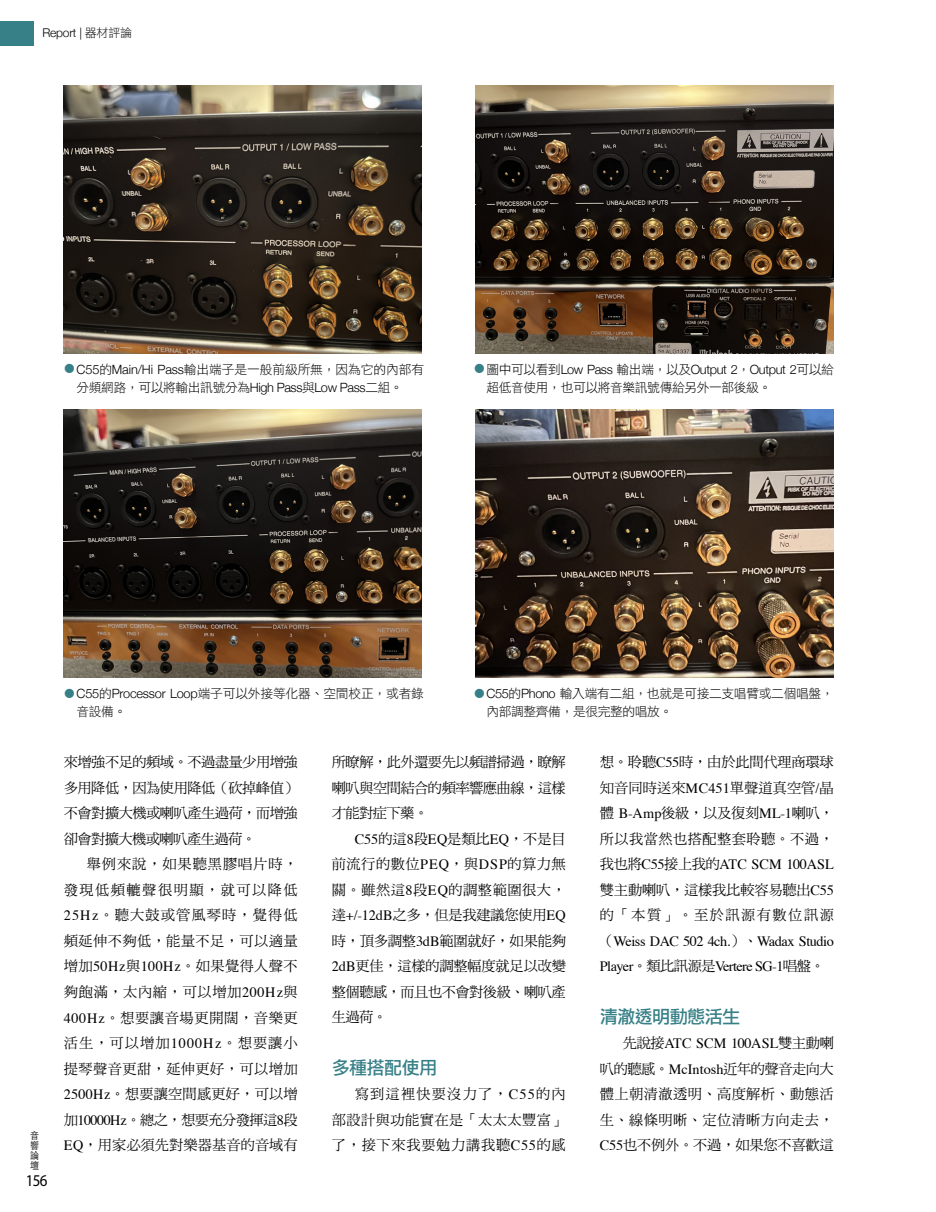
<style>
.page{position:relative;width:936px;height:1212px;background:#fff}
.page>*{position:absolute;margin:0;border:0;box-sizing:border-box;transform-origin:0 0}
.t1{font:18px "DF Li Hei Std W5";letter-spacing:-.03em;color:#378087}
.t2{font:16.5px "Myriad Pro";color:#000;scale:.91 1}
.t3{font:14.25px/25.5px "DF Ming Std W5";letter-spacing:-.015em;color:#000;text-align:justify}
.t4{font:14.25px/25.5px "Times";letter-spacing:-.03em;color:#000}
.t5{font:14.25px "Times";letter-spacing:.01em;color:#000}
.t6{font:12.75px/18px "DF Li Hei Std W3";letter-spacing:-.025em;color:#000}
.t7{font:300 12.75px "Helvetica Neue";letter-spacing:-.03em;color:#000}
.t8{font:300 12px "Helvetica Neue";letter-spacing:-.02em;color:#000}
.t9{font:300 9.9px/10.2px "ST Heiti TC";color:#000;text-align:justify;scale:.91 1}
.s1{font-family:"DF Li Hei Std W3";font-weight:400}
.s2{font-family:"Helvetica Neue";font-weight:300}
.s3{font-family:"Times"}
.s4{font-family:"DF Ming Std W5"}
</style>
<div class="page">
<img style="left:64px;top:85px;width:357px;height:268px">
<img style="left:64px;top:410px;width:357px;height:268px">
<img style="left:476px;top:85px;width:357px;height:268px">
<img style="left:476px;top:410px;width:357px;height:268px">
<div style="left:0;top:21px;width:33px;height:24px;background:#378087"></div>
<p class="t8" style="left:43px;top:23px;width:91px">Report | <span class="s1">器材評論</span></p>
<p class="t6" style="left:77px;top:360px;width:349px"><span class="s2">C55</span>的<span class="s2">Main/Hi Pass</span>輸出端子是一般前級所無，因為它的內部有分頻網路，可以將輸出訊號分為<span class="s2">High Pass</span>與<span class="s2">Low Pass</span>二組。</p>
<p class="t7" style="left:486px;top:359px;width:349px"><span class="s1">圖中可以看到</span>Low Pass <span class="s1">輸出端，以及</span>Output 2<span class="s1">，</span>Output 2<span class="s1">可以給</span></p>
<p class="t6" style="left:486px;top:378px;width:286px">超低音使用，也可以將音樂訊號傳給另外一部後級。</p>
<p class="t6" style="left:77px;top:685px;width:349px"><span class="s2">C55</span>的<span class="s2">Processor Loop</span>端子可以外接等化器、空間校正，或者錄音設備。</p>
<p class="t6" style="left:486px;top:685px;width:349px"><span class="s2">C55</span>的<span class="s2">Phono</span> 輸入端有二組，也就是可接二支唱臂或二個唱盤，內部調整齊備，是很完整的唱放。</p>
<p class="t9" style="left:30px;top:1129px;width:11px">音響論壇</p>
<p class="t2" style="left:26px;top:1170px;width:25px">156</p>
<p class="t3" style="left:64px;top:749px;width:235px">來增強不足的頻域。不過盡量少用增強多用降低，因為使用降低（砍掉峰值）不會對擴大機或喇叭產生過荷，而增強卻會對擴大機或喇叭產生過荷。</p>
<p class="t3" style="left:64px;top:851px;width:235px;text-indent:23px">舉例來說，如果聽黑膠唱片時，發現低頻轆聲很明顯，就可以降低<span class="s3">25Hz</span>。聽大鼓或管風琴時，覺得低頻延伸不夠低，能量不足，可以適量增加<span class="s3">50Hz</span>與<span class="s3">100Hz</span>。如果覺得人聲不夠飽滿，太內縮，可以增加<span class="s3">200Hz</span>與<span class="s3">400Hz</span>。想要讓音場更開闊，音樂更活生，可以增加<span class="s3">1000Hz</span>。想要讓小提琴聲音更甜，延伸更好，可以增加<span class="s3">2500Hz</span>。想要讓空間感更好，可以增加<span class="s3">10000Hz</span>。總之，想要充分發揮這<span class="s3">8</span>段<span class="s3">EQ</span>，用家必須先對樂器基音的音域有</p>
<p class="t3" style="left:332px;top:749px;width:235px">所瞭解，此外還要先以頻譜掃過，瞭解喇叭與空間結合的頻率響應曲線，這樣才能對症下藥。</p>
<p class="t3" style="left:332px;top:826px;width:235px;text-indent:23px"><span class="s3">C55</span>的這<span class="s3">8</span>段<span class="s3">EQ</span>是類比<span class="s3">EQ</span>，不是目前流行的數位<span class="s3">PEQ</span>，與<span class="s3">DSP</span>的算力無關。雖然這<span class="s3">8</span>段<span class="s3">EQ</span>的調整範圍很大，達<span class="s3">+/-12dB</span>之多，但是我建議您使用<span class="s3">EQ</span>時，頂多調整<span class="s3">3dB</span>範圍就好，如果能夠<span class="s3">2dB</span>更佳，這樣的調整幅度就足以改變整個聽感，而且也不會對後級、喇叭產生過荷。</p>
<p class="t1" style="left:332px;top:1057px;width:107px">多種搭配使用</p>
<p class="t3" style="left:332px;top:1081px;width:235px;text-indent:23px">寫到這裡快要沒力了，<span class="s3">C55</span>的內部設計與功能實在是「太太太豐富」了，接下來我要勉力講我聽<span class="s3">C55</span>的感</p>
<p class="t3" style="left:600px;top:749px;width:235px">想。聆聽<span class="s3">C55</span>時，由於此間代理商環球知音同時送來<span class="s3">MC451</span>單聲道真空管<span class="s3">/</span>晶體 <span class="s3">B-Amp</span>後級，以及復刻<span class="s3">ML-1</span>喇叭，所以我當然也搭配整套聆聽。不過，</p>
<p class="t4" style="left:600px;top:851px;width:235px"><span class="s4">我也將</span>C55<span class="s4">接上我的</span>ATC SCM 100ASL</p>
<p class="t3" style="left:600px;top:877px;width:235px">雙主動喇叭，這樣我比較容易聽出<span class="s3">C55</span>的「本質」。至於訊源有數位訊源</p>
<p class="t4" style="left:600px;top:927px;width:235px"><span class="s4">（</span>Weiss DAC 502 4ch.<span class="s4">）、</span>Wadax Studio<br>Player<span class="s4">。類比訊源是</span>Vertere SG-1<span class="s4">唱盤。</span></p>
<p class="t1" style="left:600px;top:1006px;width:142px">清澈透明動態活生</p>
<p class="t5" style="left:622px;top:1030px;width:212px"><span class="s4">先說接</span>ATC SCM 100ASL<span class="s4">雙主動喇</span></p>
<p class="t3" style="left:600px;top:1055px;width:235px">叭的聽感。<span class="s3">McIntosh</span>近年的聲音走向大體上朝清澈透明、高度解析、動態活生、線條明晰、定位清晰方向走去，<span class="s3">C55</span>也不例外。不過，如果您不喜歡這</p>
</div>
